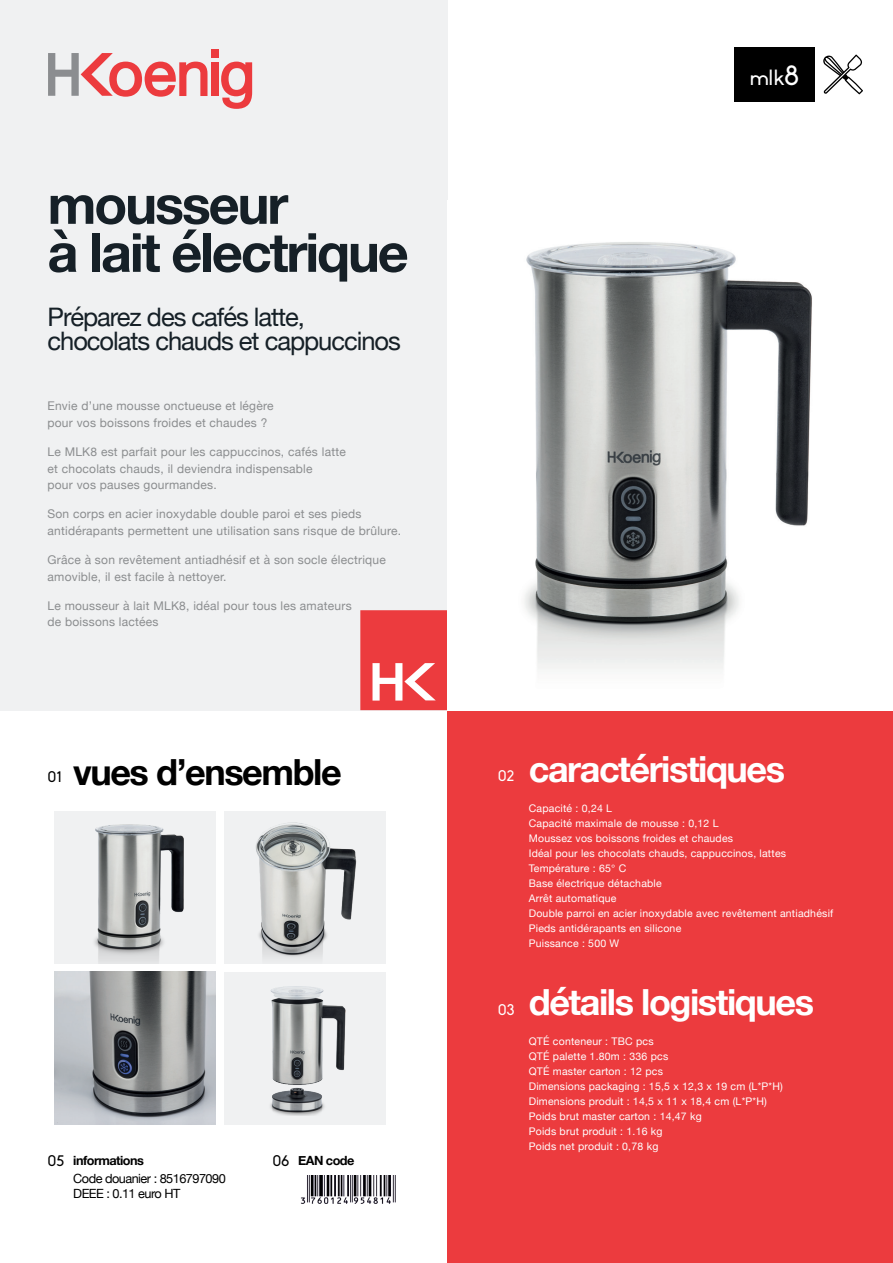
<style>
.page{position:relative;width:893px;height:1263px;background:#fff}
.page>*{position:absolute;margin:0;border:0;box-sizing:border-box;transform-origin:0 0}
.t1{font:700 54px/48px "Helvetica Neue";letter-spacing:-.04em;color:#162027}
.t2{font:700 36px "Helvetica Neue";letter-spacing:-.04em;color:#fff}
.t3{font:700 36px "Helvetica Neue";letter-spacing:-.04em;color:#000}
.t4{font:25.5px/24px "Helvetica Neue";letter-spacing:-.04em;color:#162027}
.t5{font:21px "Biko";color:#fff}
.t6{font:15px "Biko";color:#000}
.t7{font:15px "Biko";color:#fff}
.t8{font:12.75px/15.3px "Helvetica Neue";letter-spacing:-.04em;color:#000}
.t9{font:700 12.75px "Helvetica Neue";letter-spacing:-.04em;color:#000}
.t10{font:12px/16.5px "Helvetica Neue";letter-spacing:.02em;color:#8b8d8f}
.t11{font:10.5px/15px "Helvetica Neue";letter-spacing:.02em;color:#fff}
.s1{font-size:27px}
</style>
<div class="page">
<div style="left:0;top:0;width:448px;height:710px;background:#f0f1f2"></div>
<div style="left:448px;top:710px;width:445px;height:553px;background:#ec3b3e"></div>
<svg style="left:360px;top:610px;width:88px;height:100px;background:#ee5355"></svg>
<div style="left:211px;top:49px;width:7px;height:8px;background:#ec3b3e"></div>
<div style="left:211px;top:62px;width:7px;height:34px;background:#ec3b3e"></div>
<svg style="left:48px;top:53px;width:159px;height:44px"></svg>
<svg style="left:221px;top:62px;width:31px;height:47px"></svg>
<img style="left:54px;top:811px;width:162px;height:152px">
<img style="left:224px;top:811px;width:162px;height:152px">
<img style="left:54px;top:972px;width:162px;height:152px">
<div style="left:224px;top:972px;width:162px;height:152px;background:#f0f1f2"></div>
<img style="left:270px;top:986px;width:76px;height:129px">
<div style="left:734px;top:48px;width:81px;height:54px;background:#000"></div>
<svg style="left:823px;top:55px;width:40px;height:39px"></svg>
<img style="left:301px;top:1175px;width:95px;height:29px">
<img style="left:524px;top:242px;width:288px;height:427px">
<h1 class="t1" style="left:48px;top:182px;width:363px">mousseur<br>à lait électrique</h1>
<h3 class="t4" style="left:48px;top:307px;width:355px">Préparez des cafés latte, chocolats chauds et cappuccinos</h3>
<p class="t10" style="left:48px;top:398px;width:228px">Envie d’une mousse onctueuse et légère pour vos boissons froides et chaudes ?</p>
<p class="t10" style="left:48px;top:444px;width:300px">Le MLK8 est parfait pour les cappuccinos, cafés latte et chocolats chauds, il deviendra indispensable<br>pour vos pauses gourmandes.</p>
<p class="t10" style="left:48px;top:506px;width:355px">Son corps en acier inoxydable double paroi et ses pieds antidérapants permettent une utilisation sans risque de brûlure.</p>
<p class="t10" style="left:48px;top:552px;width:340px">Grâce à son revêtement antiadhésif et à son socle électrique amovible, il est facile à nettoyer.</p>
<p class="t10" style="left:48px;top:598px;width:306px">Le mousseur à lait MLK8, idéal pour tous les amateurs de boissons lactées</p>
<h3 class="t6" style="left:48px;top:769px;width:16px">01</h3>
<h2 class="t3" style="left:73px;top:743px;width:270px">vues d’ensemble</h2>
<h3 class="t6" style="left:48px;top:1152px;width:18px">05</h3>
<h3 class="t6" style="left:272px;top:1152px;width:18px">06</h3>
<p class="t9" style="left:73px;top:1150px;width:72px">informations</p>
<p class="t8" style="left:73px;top:1172px;width:154px">Code douanier : 8516797090<br>DEEE : 0.11 euro HT</p>
<p class="t9" style="left:298px;top:1150px;width:58px">EAN code</p>
<h3 class="t5" style="left:750px;top:66px;width:50px">mlk<span class="s1">8</span></h3>
<h3 class="t7" style="left:498px;top:768px;width:18px">02</h3>
<h2 class="t2" style="left:529px;top:741px;width:258px">caractéristiques</h2>
<p class="t11" style="left:529px;top:801px;width:306px">Capacité : 0,24 L<br>Capacité maximale de mousse : 0,12 L<br>Moussez vos boissons froides et chaudes<br>Idéal pour les chocolats chauds, cappuccinos, lattes<br>Température : 65° C<br>Base électrique détachable<br>Arrêt automatique<br>Double parroi en acier inoxydable avec revêtement antiadhésif<br>Pieds antidérapants en silicone<br>Puissance : 500 W</p>
<h3 class="t7" style="left:498px;top:1001px;width:18px">03</h3>
<h2 class="t2" style="left:529px;top:973px;width:287px">détails logistiques</h2>
<p class="t11" style="left:529px;top:1034px;width:256px">QTÉ conteneur : TBC pcs<br>QTÉ palette 1.80m : 336 pcs<br>QTÉ master carton : 12 pcs<br>Dimensions packaging : 15,5 x 12,3 x 19 cm (L*P*H)<br>Dimensions produit : 14,5 x 11 x 18,4 cm (L*P*H)<br>Poids brut master carton : 14,47 kg<br>Poids brut produit : 1.16 kg<br>Poids net produit : 0,78 kg</p>
</div>
